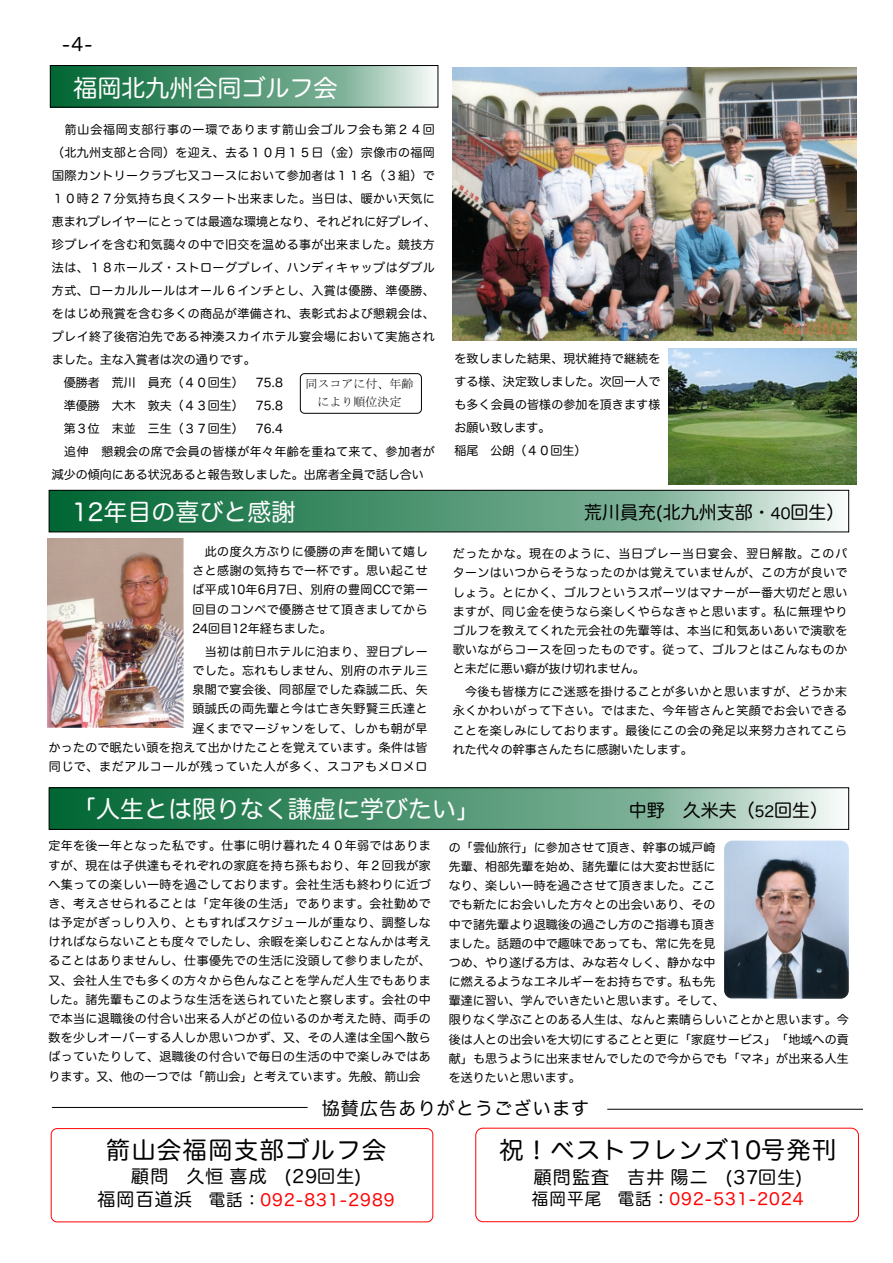
<style>
.page{position:relative;width:893px;height:1263px;background:#fff}
.page>*{position:absolute;margin:0;border:0;box-sizing:border-box;transform-origin:0 0}
.t1{font:24px "Hira Maru Pro W4";color:#fff}
.t2{font:24px "Hira Maru Pro W4";letter-spacing:.065em;color:#000}
.t3{font:18px "Hira Maru Pro W4";letter-spacing:.065em;color:#000}
.t4{font:18px "Hira Maru Pro W4";color:#000}
.t5{font:16.5px "Hira Maru Pro W4";letter-spacing:.065em;color:#f00}
.t6{font:12px/19.2px "Hira Maru Pro W4";letter-spacing:.02em;color:#000;text-align:justify}
.t7{font:12px/23px "Hira Maru Pro W4";color:#000}
.t8{font:12px/18px "MS Mincho";color:#000}
.s1{font-size:15px}
.s2{font-size:18px;color:#000}
.s3{color:#000}
</style>
<div class="page">
<div style="left:51px;top:1128px;width:382px;height:94px;border:1px solid #f00;border-radius:6px"></div>
<div style="left:475px;top:1128px;width:384px;height:94px;border:1px solid #f00;border-radius:7px"></div>
<hr style="left:52px;top:1107px;width:256px;height:1px;background:#000">
<svg style="left:52px;top:67px;width:380px;height:39px;background:#5b9d7c"></svg>
<div style="left:50px;top:65px;width:388px;height:43px;border:1px solid #000"></div>
<hr style="left:607px;top:1109px;width:256px;height:1px;background:#000">
<svg style="left:51px;top:492px;width:786px;height:38px;background:#5c9d7c"></svg>
<div style="left:49px;top:490px;width:800px;height:42px;border:1px solid #000"></div>
<img style="left:452px;top:67px;width:404px;height:274px">
<svg style="left:51px;top:789px;width:786px;height:39px;background:#5c9d7c"></svg>
<div style="left:49px;top:787px;width:800px;height:43px;border:1px solid #000"></div>
<img style="left:724px;top:841px;width:125px;height:158px;border-radius:9px">
<div style="left:300px;top:373px;width:122px;height:41px;border:1px solid #000;border-radius:4px"></div>
<img style="left:48px;top:539px;width:136px;height:189px">
<img style="left:669px;top:349px;width:187px;height:135px">
<h2 class="t3" style="left:62px;top:35px;width:32px">-4-</h2>
<h1 class="t1" style="left:73px;top:75px;width:265px">福岡北九州合同ゴルフ会</h1>
<p class="t6" style="left:52px;top:118px;width:386px;line-height:23px;text-align:left;text-indent:13px">箭山会福岡支部行事の一環であります箭山会ゴルフ会も第２４回（北九州支部と合同）を迎え、去る１０月１５日（金）宗像市の福岡国際カントリークラブ七又コースにおいて参加者は１１名（３組）で<br>１０時２７分気持ち良くスタート出来ました。当日は、暖かい天気に恵まれプレイヤーにとっては最適な環境となり、それどれに好プレイ、珍プレイを含む和気藹々の中で旧交を温める事が出来ました。競技方法は、１８ホールズ・ストローグプレイ、ハンディキャップはダブル方式、ローカルルールはオール６インチとし、入賞は優勝、準優勝、をはじめ飛賞を含む多くの商品が準備され、表彰式および懇親会は、プレイ終了後宿泊先である神湊スカイホテル宴会場において実施されました。主な入賞者は次の通りです。<br>　優勝者　荒川　員充（４０回生）　75.8<br>　準優勝　大木　敦夫（４３回生）　75.8<br>　第３位　末並　三生（３７回生）　76.4</p>
<p class="t7" style="left:52px;top:440px;width:384px;text-indent:12px">追伸 懇親会の席で会員の皆様が年々年齢を重ねて来て、参加者が減少の傾向にある状況あると報告致しました。出席者全員で話し合い</p>
<h1 class="t1" style="left:72px;top:500px;width:225px">12年目の喜びと感謝</h1>
<p class="t6" style="left:192px;top:542px;width:237px;text-indent:12px">此の度久方ぶりに優勝の声を聞いて嬉しさと感謝の気持ちで一杯です。思い起こせば平成10年6月7日、別府の豊岡CCで第一回目のコンペで優勝させて頂きましてから24回目12年経ちました。</p>
<p class="t6" style="left:49px;top:642px;width:380px;text-align:right">当初は前日ホテルに泊まり、翌日プレー<br>でした。忘れもしません、別府のホテル三<br>泉閣で宴会後、同部屋でした森誠二氏、矢<br>頭誠氏の両先輩と今は亡き矢野賢三氏達と<br>遅くまでマージャンをして、しかも朝が早<br>かったので眠たい頭を抱えて出かけたことを覚えています。条件は皆同じで、まだアルコールが残っていた人が多く、スコアもメロメロ</p>
<p class="t8" style="left:306px;top:375px;width:110px">同スコアに付、年齢　により順位決定</p>
<p class="t6" style="left:454px;top:347px;width:207px;line-height:23px;text-align:left">を致しました結果、現状維持で継続をする様、決定致しました。次回一人でも多く会員の皆様の参加を頂きます様お願い致します。<br>稲尾　公朗（４０回生）</p>
<h2 class="t4" style="left:584px;top:503px;width:262px">荒川員充(北九州支部・<span class="s1">40</span>回生）</h2>
<p class="t6" style="left:453px;top:544px;width:396px">だったかな。現在のように、当日プレー当日宴会、翌日解散。このパターンはいつからそうなったのかは覚えていませんが、この方が良いでしょう。とにかく、ゴルフというスポーツはマナーが一番大切だと思いますが、同じ金を使うなら楽しくやらなきゃと思います。私に無理やりゴルフを教えてくれた元会社の先輩等は、本当に和気あいあいで演歌を歌いながらコースを回ったものです。従って、ゴルフとはこんなものかと未だに悪い癖が抜け切れません。</p>
<p class="t6" style="left:453px;top:682px;width:396px;text-indent:12px">今後も皆様方にご迷惑を掛けることが多いかと思いますが、どうか末永くかわいがって下さい。ではまた、今年皆さんと笑顔でお会いできることを楽しみにしております。最後にこの会の発足以来努力されてこられた代々の幹事さんたちに感謝いたします。</p>
<h1 class="t1" style="left:72px;top:797px;width:409px">「人生とは限りなく謙虚に学びたい」</h1>
<h2 class="t3" style="left:629px;top:801px;width:201px">中野　久米夫（<span class="s1">52</span>回生）</h2>
<p class="t6" style="left:48px;top:836px;width:384px">定年を後一年となった私です。仕事に明け暮れた４０年弱ではありますが、現在は子供達もそれぞれの家庭を持ち孫もおり、年２回我が家へ集っての楽しい一時を過ごしております。会社生活も終わりに近づき、考えさせられることは「定年後の生活」であります。会社勤めでは予定がぎっしり入り、ともすればスケジュールが重なり、調整しなければならないことも度々でしたし、余暇を楽しむことなんかは考えることはありませんし、仕事優先での生活に没頭して参りましたが、又、会社人生でも多くの方々から色んなことを学んだ人生でもありました。諸先輩もこのような生活を送られていたと察します。会社の中で本当に退職後の付合い出来る人がどの位いるのか考えた時、両手の数を少しオーバーする人しか思いつかず、又、その人達は全国へ散らばっていたりして、退職後の付合いで毎日の生活の中で楽しみではあります。又、他の一つでは「箭山会」と考えています。先般、箭山会</p>
<p class="t6" style="left:449px;top:838px;width:402px;text-align:left">の「雲仙旅行」に参加させて頂き、幹事の城戸崎<br>先輩、相部先輩を始め、諸先輩には大変お世話に<br>なり、楽しい一時を過ごさせて頂きました。ここ<br>でも新たにお会いした方々との出会いあり、その<br>中で諸先輩より退職後の過ごし方のご指導も頂き<br>ました。話題の中で趣味であっても、常に先を見<br>つめ、やり遂げる方は、みな若々しく、静かな中<br>に燃えるようなエネルギーをお持ちです。私も先<br>輩達に習い、学んでいきたいと思います。そして、<br>限りなく学ぶことのある人生は、なんと素晴らしいことかと思います。今後は人との出会いを大切にすることと更に「家庭サービス」「地域への貢献」も思うように出来ませんでしたので今からでも「マネ」が出来る人生を送りたいと思います。</p>
<h2 class="t3" style="left:322px;top:1099px;width:269px">協賛広告ありがとうございます</h2>
<h1 class="t2" style="left:106px;top:1137px;width:281px">箭山会福岡支部ゴルフ会</h1>
<h2 class="t3" style="left:131px;top:1167px;width:231px">顧問　久恒喜成　(29回生)</h2>
<h3 class="t5" style="left:97px;top:1192px;width:299px"><span class="s2">福岡百道浜</span><span class="s3">　電話：</span>092-831-2989</h3>
<h1 class="t2" style="left:499px;top:1138px;width:338px">祝！ベストフレンズ10号発刊</h1>
<h2 class="t3" style="left:534px;top:1168px;width:270px">顧問監査　吉井陽二　(37回生)</h2>
<h3 class="t5" style="left:532px;top:1191px;width:273px"><span class="s3">福岡平尾　電話：</span>092-531-2024</h3>
</div>
